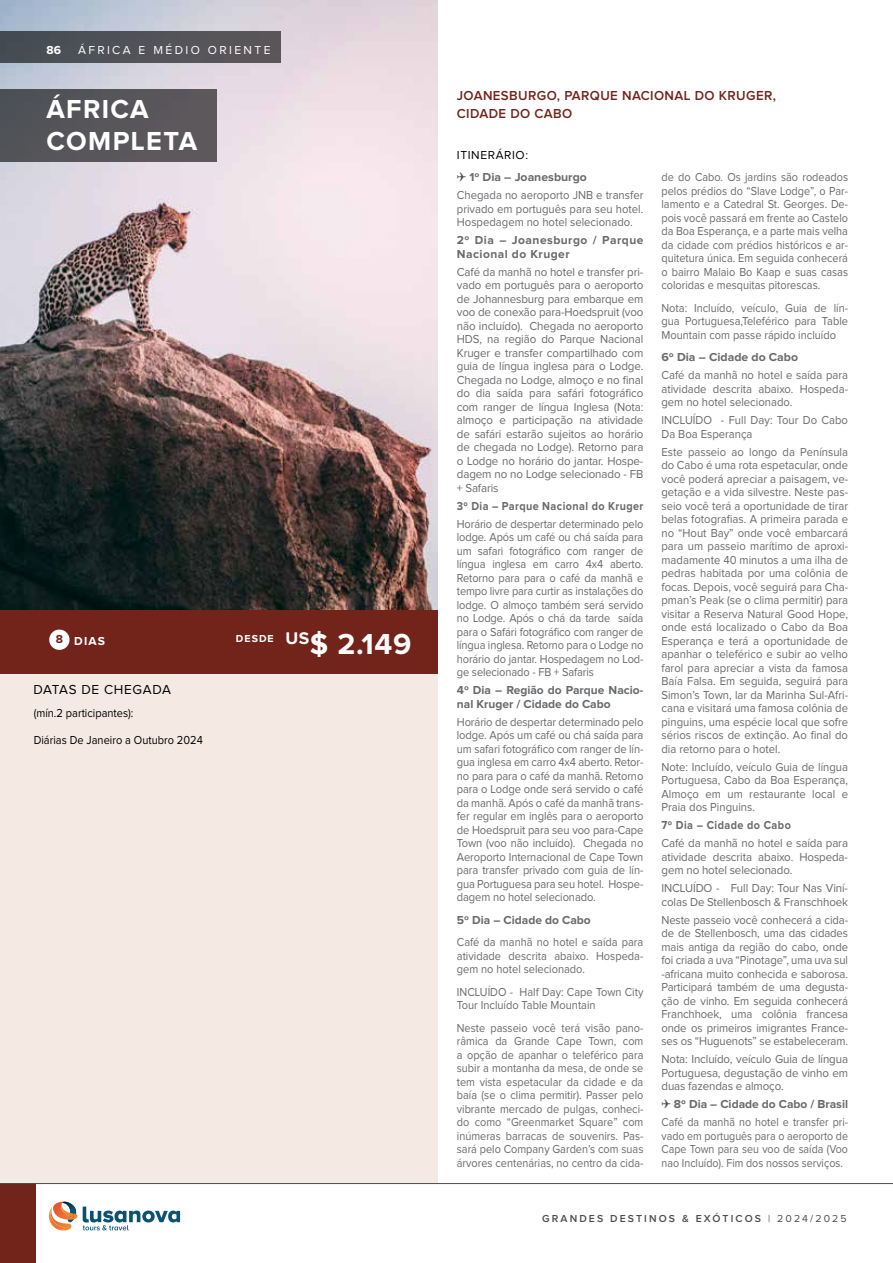
<style>
.page{position:relative;width:893px;height:1263px;background:#fff}
.page>*{position:absolute;margin:0;border:0;box-sizing:border-box;transform-origin:0 0}
.t1{font:700 30px "Proxima Nova";color:#fff}
.t2{font:700 27px/31.5px "Proxima Nova";letter-spacing:.05em;color:#fff}
.t3{font:600 13.5px/18px "Proxima Nova";letter-spacing:.03em;color:#72231a}
.t4{font:13.5px "Proxima Nova";letter-spacing:.05em;color:#000}
.t5{font:12px/13.5px "Proxima Nova";color:#696a6c;text-align:justify;scale:.94 1}
.t6{font:12px/13.5px "Proxima Nova";color:#696a6c;text-align:justify;scale:.96 1}
.t7{font:12px/13.5px "Proxima Nova";color:#696a6c;text-align:justify;scale:.91 1}
.t8{font:12px/13.5px "Proxima Nova";color:#696a6c;text-align:justify;scale:.92 1}
.t9{font:12px/13.5px "Proxima Nova";color:#696a6c;text-align:justify;scale:.93 1}
.t10{font:12px/13.5px "Proxima Nova";color:#696a6c;scale:.89 1}
.t11{font:700 12px/22.5px "Proxima Nova";color:#696a6c}
.t12{font:12px "Proxima Nova";color:#000;scale:.92 1}
.t13{font:700 12px "Proxima Nova";letter-spacing:.04em;color:#696a6c;scale:.9 1}
.t14{font:700 12px/13.5px "Proxima Nova";letter-spacing:.04em;color:#696a6c}
.t15{font:12px "Proxima Nova";letter-spacing:.2em;color:#fff}
.t16{font:700 12px "Proxima Nova";letter-spacing:.095em;color:#fff}
.t17{font:600 10.5px "Proxima Nova";letter-spacing:.2em;color:#4d4d4f}
.s1{font-weight:400;color:#000}
.s2{color:#4d4d4f}
.s3{font-weight:700}
.s4{color:#72231a}
.s5{font-weight:400}
</style>
<div class="page">
<img style="left:0;top:0;width:437px;height:610px">
<div style="left:0;top:89px;width:217px;height:72px;background:#58565a"></div>
<div style="left:0;top:665px;width:437px;height:519px;background:#f5eae3"></div>
<div style="left:0;top:610px;width:437px;height:63px;background:#72231a"></div>
<div style="left:49px;top:629px;width:21px;height:21px;background:#fff;border-radius:50%"></div>
<div style="left:0;top:32px;width:281px;height:31px;background:linear-gradient(to right,#454c54,#5d575a)"></div>
<div style="left:0;top:1183px;width:36px;height:80px;background:#72231a"></div>
<hr style="left:0;top:1183px;width:893px;height:1px;background:#4d4d4f">
<svg style="left:83px;top:1206px;width:97px;height:24px"></svg>
<svg style="left:48px;top:1201px;width:29px;height:29px"></svg>
<img style="left:61px;top:1203px;width:12px;height:14px">
<p class="t16" style="left:46px;top:45px;width:16px">86</p>
<p class="t15" style="left:78px;top:45px;width:38px">áf rica</p>
<p class="t15" style="left:139px;top:45px;width:133px">e m édi o ori ente</p>
<h2 class="t2" style="left:46px;top:95px;width:152px">ÁFRICA<br>COMPLETA</h2>
<p class="t3" style="left:457px;top:87px;width:321px">JOANESBURGO, PARQUE NACIONAL DO KRUGER,<br>CIDADE DO CABO</p>
<p class="t11" style="left:457px;top:144px;width:131px"><span class="s1">Iti nerário:<br></span><span class="s2">✈</span> 1º Dia – Joanesburgo</p>
<p class="t5" style="left:457px;top:189px;width:200px">Chegada no aeroporto JN B e transfer privado em português para seu hotel.<br>Hospedagem no hotel selecionado.</p>
<p class="t14" style="left:457px;top:234px;width:188px">2º Dia – Joanesburgo / Parque<br>Nacional do Kruger</p>
<p class="t6" style="left:457px;top:266px;width:196px">Café da manhã no hotel e transfer pri&shy;vado em português para o aeroporto de Johannesburg para embarque em voo de conexão para-Hoedspruit (voo não incluído). Chegada no aeroporto HDS, na região do Parque Nacional Kruger e transfer compartilhado com guia de língua inglesa para o Lodge.<br>Chegada no Lodge, almoço e no final do dia saída para safári fotográfico com ranger de língua Inglesa (Nota: almoço e participação na atividade de safári estarão sujeitos ao horário de chegada no Lodge). Retorno para o Lodge no horário do jantar. Hospe&shy;dagem no no Lodge selecionado - FB + Safaris</p>
<p class="t13" style="left:457px;top:500px;width:209px">3º Dia – Parque Nacional do Kruger</p>
<p class="t8" style="left:457px;top:518px;width:204px">Horário de despertar determinado pelo lodge. Após um café ou chá saída para um safari fotográfico com ranger de língua inglesa em carro 4x4 aberto.<br>Retorno para para o café da manhã e tempo livre para curtir as instalações do lodge. O almoço também será servido no Lodge. Após o chá da tarde saída para o Safári fotográfico com ranger de língua inglesa. Retorno para o Lodge no horário do jantar. Hospedagem no Lod&shy;ge selecionado - FB + Safaris</p>
<p class="t11" style="left:457px;top:684px;width:188px;line-height:13.5px">4º Dia – Região do Parque Nacio&shy;nal Kruger / Cidade do Cabo</p>
<p class="t9" style="left:457px;top:716px;width:202px">Horário de despertar determinado pelo lodge. Após um café ou chá saída para um safari fotográfico com ranger de lín&shy;gua inglesa em carro 4x4 aberto. Retor&shy;no para para o café da manhã. Retorno para o Lodge onde será servido o café da manhã. Após o café da manhã trans&shy;fer regular em inglês para o aeroporto de Hoedspruit para seu voo para-Cape Town (voo não incluído). Chegada no Aeroporto Internacional de Cape Town para transfer privado com guia de lín&shy;gua Portuguesa para seu hotel. Hospe&shy;dagem no hotel selecionado.</p>
<p class="t11" style="left:457px;top:909px;width:135px">5º Dia – Cidade do Cabo</p>
<p class="t8" style="left:457px;top:936px;width:204px">Café da manhã no hotel e saída para atividade descrita abaixo. Hospeda&shy;gem no hotel selecionado.</p>
<p class="t8" style="left:457px;top:986px;width:204px">IN CLUÍDO - Half Day: Cape Town City<br>Tour Incluído Table Mountain</p>
<p class="t7" style="left:457px;top:1022px;width:206px">N este passeio você terá visão pano&shy;râmica da Grande Cape Town, com a opção de apanhar o teleférico para subir a montanha da mesa, de onde se tem vista espetacular da cidade e da baía (se o clima permitir). Passer pelo vibrante mercado de pulgas, conheci&shy;do como “Greenmarket Square” com inúmeras barracas de souvenirs. Pas&shy;sará pelo Company Garden’s com suas árvores centenárias, no centro da cida-</p>
<p class="t7" style="left:661px;top:171px;width:207px">de do Cabo. Os jardins são rodeados pelos prédios do “Slave Lodge”, o Par&shy;lamento e a Catedral St. Georges. De&shy;pois você passará em frente ao Castelo da Boa Esperança, e a parte mais velha da cidade com prédios históricos e ar&shy;quitetura única. Em seguida conhecerá o bairro Malaio Bo Kaap e suas casas coloridas e mesquitas pitorescas.</p>
<p class="t8" style="left:661px;top:302px;width:204px">Nota: Incluído, veículo, Guia de lín&shy;gua Portuguesa,Teleférico para Table Mountain com passe rápido incluído</p>
<p class="t11" style="left:661px;top:347px;width:138px">6º Dia – Cidade do Cabo</p>
<p class="t5" style="left:661px;top:369px;width:200px">Café da manhã no hotel e saída para atividade descrita abaixo. Hospeda&shy;gem no hotel selecionado.</p>
<p class="t5" style="left:661px;top:414px;width:200px">INCLUÍDO - Full Day: Tour Do Cabo<br>Da Boa Esperança</p>
<p class="t5" style="left:661px;top:446px;width:200px">Este passeio ao longo da Península do Cabo é uma rota espetacular, onde você poderá apreciar a paisagem, ve&shy;getação e a vida silvestre. N este pas&shy;seio você terá a oportunidade de tirar belas fotografias. A primeira parada e no “Hout Bay” onde você embarcará para um passeio marítimo de aproxi&shy;madamente 40 minutos a uma ilha de pedras habitada por uma colônia de focas. Depois, você seguirá para Cha&shy;pman’s Peak (se o clima permitir) para visitar a Reserva N atural Good Hope, onde está localizado o Cabo da Boa Esperança e terá a oportunidade de apanhar o teleférico e subir ao velho farol para apreciar a vista da famosa Baía Falsa. Em seguida, seguirá para Simon’s Town, lar da Marinha Sul-Afri&shy;cana e visitará uma famosa colônia de pinguins, uma espécie local que sofre sérios riscos de extinção. Ao final do dia retorno para o hotel.</p>
<p class="t5" style="left:661px;top:761px;width:200px">Note: Incluído, veículo Guia de língua Portuguesa, Cabo da Boa Esperança, Almoço em um restaurante local e Praia dos Pinguins.</p>
<p class="t13" style="left:661px;top:820px;width:145px">7º Dia – Cidade do Cabo</p>
<p class="t6" style="left:661px;top:837px;width:196px">Café da manhã no hotel e saída para atividade descrita abaixo. Hospeda&shy;gem no hotel selecionado.</p>
<p class="t6" style="left:661px;top:882px;width:196px">INCLUÍDO - Full Day: Tour Nas Viní&shy;colas De Stellenbosch &amp; Franschhoek</p>
<p class="t5" style="left:661px;top:914px;width:200px">N este passeio você conhecerá a cida&shy;de de Stellenbosch, uma das cidades mais antiga da região do cabo, onde foi criada a uva “Pinotage”, uma uva sul -africana muito conhecida e saborosa.<br>Participará também de uma degusta&shy;ção de vinho. Em seguida conhecerá Franchhoek, uma colônia francesa onde os primeiros imigrantes France&shy;ses os “Huguenots” se estabeleceram.</p>
<p class="t6" style="left:661px;top:1053px;width:196px">Nota: Incluído, veículo Guia de língua Portuguesa, degustação de vinho em duas fazendas e almoço.</p>
<p class="t10" style="left:661px;top:1096px;width:211px;line-height:18px"><span class="s2">✈</span> <span class="s3">8º Dia – Cidade do Cabo / Brasil<br></span>Café da manhã no hotel e transfer pri-</p>
<p class="t10" style="left:661px;top:1130px;width:211px;text-align:justify">vado em português para o aeroporto de Cape Town para seu voo de saída (Voo nao Incluído). Fim dos nossos serviços.</p>
<h1 class="t1" style="left:236px;top:630px;width:177px"><sup>DESDE</sup> <sup>US</sup>$ 2.149</h1>
<p class="t16" style="left:56px;top:635px;width:51px"><span class="s4">8</span> DIAS</p>
<p class="t4" style="left:34px;top:684px;width:110px">Datas de ch egada</p>
<p class="t12" style="left:34px;top:707px;width:110px">(mín.2 participantes):</p>
<p class="t12" style="left:34px;top:734px;width:185px">Diárias De Janeiro a Outubro 2024</p>
<p class="t17" style="left:542px;top:1213px;width:306px">GRANDES D ESTINOS &amp; E XÓTICOS <span class="s5">| 2024/2025</span></p>
</div>
